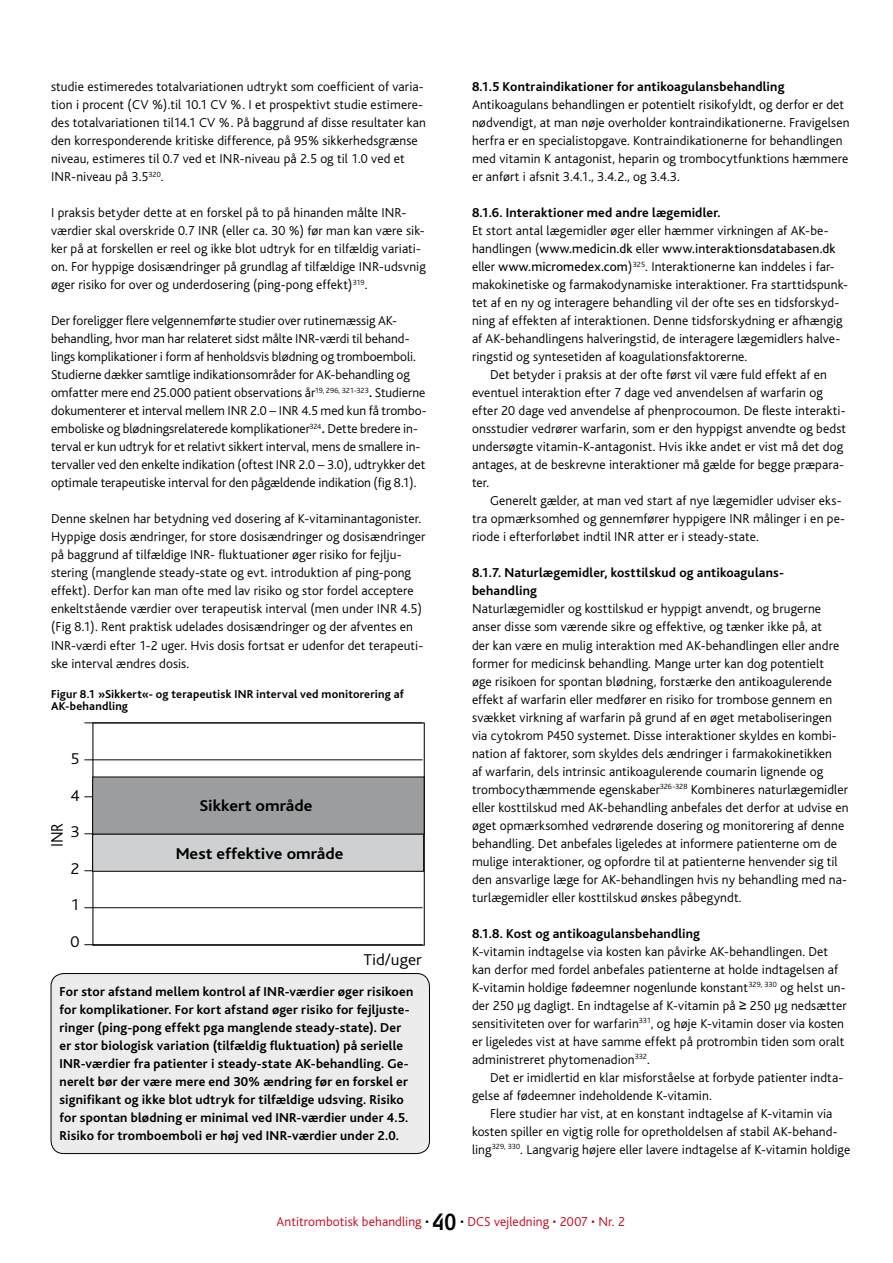
<style>
.page{position:relative;width:893px;height:1263px;background:#fff}
.page>*{position:absolute;margin:0;border:0;box-sizing:border-box;transform-origin:0 0}
.t1{font:700 16.35px "Bliss";color:#000;scale:1.07 1}
.t2{font:300 13.5px/18px "Bliss";letter-spacing:.005em;color:#000}
.t3{font:700 13.5px/18px "Bliss";letter-spacing:.01em;color:#000}
.t4{font:13.5px "Bliss";letter-spacing:.01em;color:#000}
.t5{font:300 13.5px "Bliss";letter-spacing:.005em;color:#c5091d}
.t6{font:700 12px/12px "Bliss";letter-spacing:.015em;color:#000}
.s1{font-weight:700}
.s2{font-weight:300}
.s3{font-weight:400}
.s4{font-family:"Arial";font-weight:400}
.s5{color:#000}
.s6{font-family:"Signa Column";font-weight:700;font-size:23.1px;color:#000}
</style>
<div class="page">
<div style="left:51px;top:973px;width:378px;height:180px;background:#ececed;border-radius:13px"></div>
<div style="left:51px;top:973px;width:379px;height:181px;border:1px solid #000;border-radius:13px"></div>
<hr style="left:84px;top:796px;width:339px;height:1px;background:#000">
<hr style="left:84px;top:759px;width:339px;height:1px;background:#000">
<hr style="left:84px;top:833px;width:339px;height:1px;background:#000">
<hr style="left:84px;top:870px;width:339px;height:1px;background:#000">
<hr style="left:84px;top:907px;width:339px;height:1px;background:#000">
<hr style="left:84px;top:944px;width:339px;height:1px;background:#000">
<hr style="left:84px;top:722px;width:339px;height:1px;background:#000">
<div style="left:93px;top:777px;width:331px;height:57px;background:#9c9d9f"></div>
<div style="left:93px;top:834px;width:331px;height:37px;background:#cfd0d1"></div>
<div style="left:92px;top:834px;width:332px;height:38px;border:1px solid #000"></div>
<p class="t2" style="left:51px;top:78px;width:376px">studie estimeredes totalvariationen udtrykt som coefficient of varia&shy;tion i procent (CV %).til 10.1 CV %. I et prospektivt studie estimere&shy;des totalvariationen til14.1 CV %. På baggrund af disse resultater kan den korresponderende kritiske difference, på 95% sikkerhedsgrænse niveau, estimeres til 0.7 ved et INR-niveau på 2.5 og til 1.0 ved et INR-niveau på 3.5<sup>320</sup>.</p>
<p class="t2" style="left:51px;top:204px;width:376px">I praksis betyder dette at en forskel på to på hinanden målte INR&shy;værdier skal overskride 0.7 INR (eller ca. 30 %) før man kan være sik&shy;ker på at forskellen er reel og ikke blot udtryk for en tilfældig variati&shy;on. For hyppige dosisændringer på grundlag af tilfældige INR-udsvnig øger risiko for over og underdosering (ping-pong effekt)<sup>319</sup>.</p>
<p class="t2" style="left:51px;top:312px;width:377px">Der foreligger flere velgennemførte studier over rutinemæssig AK&shy;behandling, hvor man har relateret sidst målte INR-værdi til behand&shy;lings komplikationer i form af henholdsvis blødning og tromboemboli.<br>Studierne dækker samtlige indikationsområder for AK-behandling og omfatter mere end 25.000 patient observations år<sup>19,</sup> <sup>296,</sup> <sup>321-323</sup><span class="s1">.</span> Studierne dokumenterer et interval mellem INR 2.0 – INR 4.5 med kun få trombo&shy;emboliske og blødningsrelaterede komplikationer<sup>324</sup><span class="s1">.</span> Dette bredere in&shy;terval er kun udtryk for et relativt sikkert interval, mens de smallere in&shy;tervaller ved den enkelte indikation (oftest INR 2.0 – 3.0), udtrykker det optimale terapeutiske interval for den pågældende indikation (fig 8.1).</p>
<p class="t2" style="left:51px;top:510px;width:376px">Denne skelnen har betydning ved dosering af K-vitaminantagonister.<br>Hyppige dosis ændringer, for store dosisændringer og dosisændringer på baggrund af tilfældige INR- fluktuationer øger risiko for fejlju&shy;stering (manglende steady-state og evt. introduktion af ping-pong effekt). Derfor kan man ofte med lav risiko og stor fordel acceptere enkeltstående værdier over terapeutisk interval (men under INR 4.5) (Fig 8.1). Rent praktisk udelades dosisændringer og der afventes en INR-værdi efter 1-2 uger. Hvis dosis fortsat er udenfor det terapeuti&shy;ske interval ændres dosis.</p>
<p class="t6" style="left:51px;top:688px;width:354px">Figur 8.1 »Sikkert«- og terapeutisk INR interval ved monitorering af<br>AK-behandling</p>
<p class="t1" style="left:199px;top:797px;width:107px">Sikkert område</p>
<p class="t1" style="left:176px;top:845px;width:158px">Mest effektive område</p>
<p class="t3" style="left:60px;top:983px;width:355px">For stor afstand mellem kontrol af INR-værdier øger risikoen for komplikationer. For kort afstand øger risiko for fejljuste&shy;ringer (ping-pong effekt pga manglende steady-state). Der er stor biologisk variation (tilfældig fluktuation) på serielle INR-værdier fra patienter i steady-state AK-behandling. Ge&shy;nerelt bør der være mere end 30% ændring før en forskel er signifikant og ikke blot udtryk for tilfældige udsving. Risiko for spontan blødning er minimal ved INR-værdier under 4.5.<br>Risiko for tromboemboli er høj ved INR-værdier under 2.0.</p>
<p class="t3" style="left:472px;top:78px;width:314px">8.1.5 Kontraindikationer for antikoagulansbehandling</p>
<p class="t2" style="left:472px;top:96px;width:379px">Antikoagulans behandlingen er potentielt risikofyldt, og derfor er det nødvendigt, at man nøje overholder kontraindikationerne. Fravigelsen herfra er en specialistopgave. Kontraindikationerne for behandlingen med vitamin K antagonist, heparin og trombocytfunktions hæmmere er anført i afsnit 3.4.1., 3.4.2., og 3.4.3.</p>
<p class="t3" style="left:472px;top:204px;width:250px">8.1.6. Interaktioner med andre lægemidler.</p>
<p class="t2" style="left:472px;top:222px;width:358px">Et stort antal lægemidler øger eller hæmmer virkningen af AK-be-</p>
<p class="t4" style="left:472px;top:242px;width:365px"><span class="s2">handlingen (</span>www.medicin.dk <span class="s2">eller</span> www.interaktionsdatabasen.dk</p>
<p class="t2" style="left:472px;top:258px;width:364px">eller <span class="s3">www.micromedex.com</span>)<sup>325</sup>. Interaktionerne kan inddeles i far-</p>
<p class="t2" style="left:472px;top:276px;width:377px">makokinetiske og farmakodynamiske interaktioner. Fra starttidspunk-</p>
<p class="t2" style="left:472px;top:294px;width:369px">tet af en ny og interagere behandling vil der ofte ses en tidsforskyd-</p>
<p class="t2" style="left:472px;top:312px;width:372px">ning af effekten af interaktionen. Denne tidsforskydning er afhængig</p>
<p class="t2" style="left:472px;top:330px;width:370px">af AK-behandlingens halveringstid, de interagere lægemidlers halve-</p>
<p class="t2" style="left:472px;top:348px;width:277px">ringstid og syntesetiden af koagulationsfaktorerne.</p>
<p class="t2" style="left:490px;top:366px;width:339px">Det betyder i praksis at der ofte først vil være fuld effekt af en</p>
<p class="t2" style="left:472px;top:384px;width:352px">eventuel interaktion efter 7 dage ved anvendelsen af warfarin og</p>
<p class="t2" style="left:472px;top:402px;width:375px">efter 20 dage ved anvendelse af phenprocoumon. De fleste interakti-</p>
<p class="t2" style="left:472px;top:420px;width:376px">onsstudier vedrører warfarin, som er den hyppigst anvendte og bedst</p>
<p class="t2" style="left:472px;top:438px;width:373px">undersøgte vitamin-K-antagonist. Hvis ikke andet er vist må det dog</p>
<p class="t2" style="left:472px;top:456px;width:374px">antages, at de beskrevne interaktioner må gælde for begge præpara-</p>
<p class="t2" style="left:472px;top:474px;width:19px">ter.</p>
<p class="t2" style="left:490px;top:492px;width:353px">Generelt gælder, at man ved start af nye lægemidler udviser eks-</p>
<p class="t2" style="left:472px;top:510px;width:375px">tra opmærksomhed og gennemfører hyppigere INR målinger i en pe-</p>
<p class="t2" style="left:472px;top:528px;width:288px">riode i efterforløbet indtil INR atter er i steady-state.</p>
<p class="t3" style="left:472px;top:564px;width:313px">8.1.7. Naturlægemidler, kosttilskud og antikoagulans&shy;behandling</p>
<p class="t2" style="left:472px;top:600px;width:378px">Naturlægemidler og kosttilskud er hyppigt anvendt, og brugerne anser disse som værende sikre og effektive, og tænker ikke på, at<br>der kan være en mulig interaktion med AK-behandlingen eller andre former for medicinsk behandling. Mange urter kan dog potentielt<br>øge risikoen for spontan blødning, forstærke den antikoagulerende effekt af warfarin eller medfører en risiko for trombose gennem en svækket virkning af warfarin på grund af en øget metaboliseringen via cytokrom P450 systemet. Disse interaktioner skyldes en kombi&shy;nation af faktorer, som skyldes dels ændringer i farmakokinetikken<br>af warfarin, dels intrinsic antikoagulerende coumarin lignende og trombocythæmmende egenskaber<sup>326-328</sup> Kombineres naturlægemidler eller kosttilskud med AK-behandling anbefales det derfor at udvise en øget opmærksomhed vedrørende dosering og monitorering af denne behandling. Det anbefales ligeledes at informere patienterne om de mulige interaktioner, og opfordre til at patienterne henvender sig til den ansvarlige læge for AK-behandlingen hvis ny behandling med na&shy;turlægemidler eller kosttilskud ønskes påbegyndt.</p>
<p class="t3" style="left:472px;top:924px;width:230px">8.1.8. Kost og antikoagulansbehandling</p>
<p class="t2" style="left:472px;top:942px;width:376px">K-vitamin indtagelse via kosten kan påvirke AK-behandlingen. Det kan derfor med fordel anbefales patienterne at holde indtagelsen af K-vitamin holdige fødeemner nogenlunde konstant<sup>329,</sup> <sup>330</sup> og helst un&shy;der 250 μg dagligt. En indtagelse af K-vitamin på <span class="s4">≥</span> 250 μg nedsætter sensitiviteten over for warfarin<sup>331</sup>, og høje K-vitamin doser via kosten er ligeledes vist at have samme effekt på protrombin tiden som oralt administreret phytomenadion<sup>332</sup>.</p>
<p class="t2" style="left:472px;top:1068px;width:373px;text-indent:18px">Det er imidlertid en klar misforståelse at forbyde patienter indta&shy;gelse af fødeemner indeholdende K-vitamin.</p>
<p class="t2" style="left:472px;top:1104px;width:380px;text-indent:18px">Flere studier har vist, at en konstant indtagelse af K-vitamin via kosten spiller en vigtig rolle for opretholdelsen af stabil AK-behand&shy;ling<sup>329,</sup> <sup>330</sup>. Langvarig højere eller lavere indtagelse af K-vitamin holdige</p>
<p class="t5" style="left:276px;top:1214px;width:350px">Antitrombotisk behandling <span class="s5">•</span> <span class="s6">40</span> <span class="s5">•</span> DCS vejledning • 2007 • Nr. 2</p>
</div>
